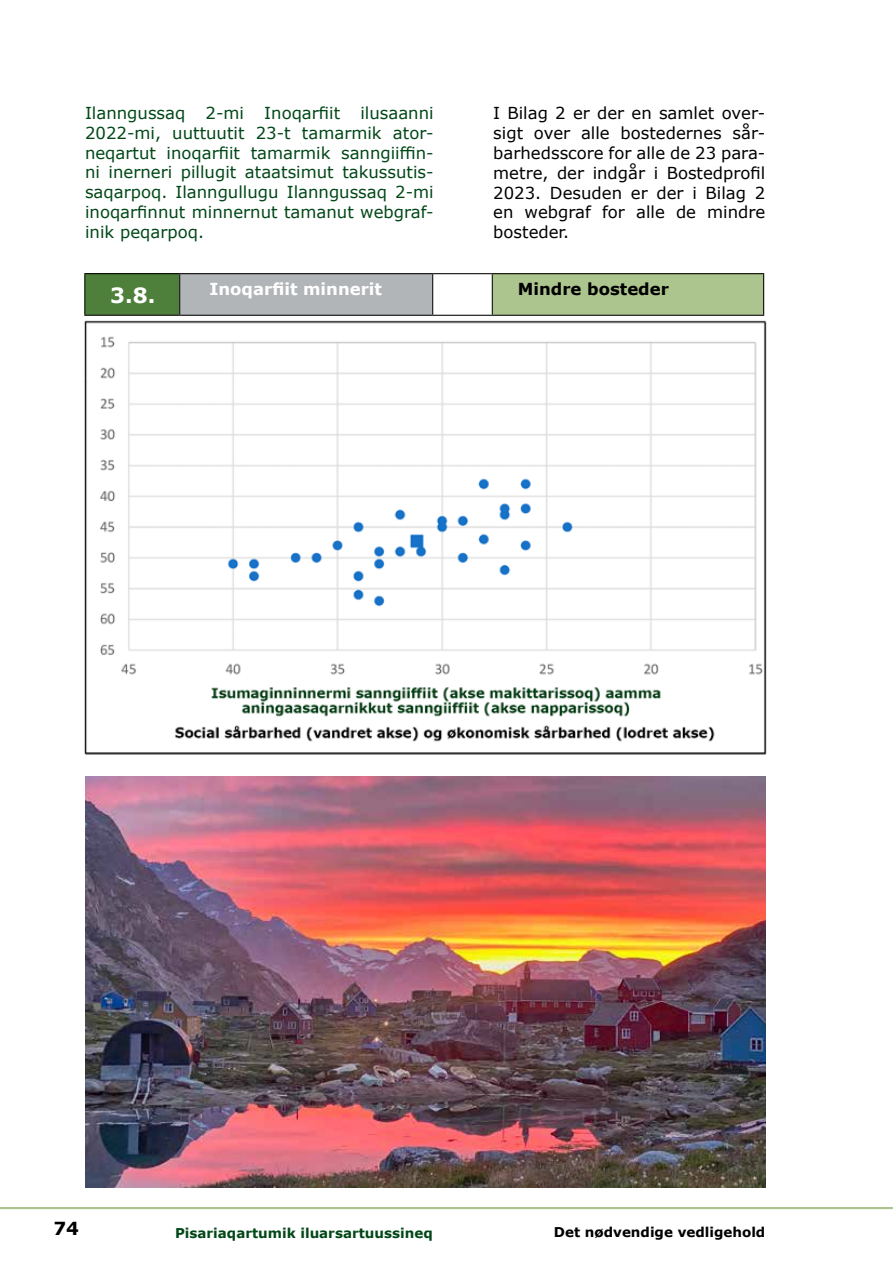
<style>
.page{position:relative;width:893px;height:1263px;background:#fff}
.page>*{position:absolute;margin:0;border:0;box-sizing:border-box;transform-origin:0 0}
.t1{font:700 21px "Verdana";color:#fff}
.t2{font:700 18px "Verdana";color:#000}
.t3{font:16.5px/19.8px "Verdana";color:#004717;text-align:justify}
.t4{font:16.5px/19.8px "Verdana";color:#000;text-align:justify}
.t5{font:700 16.5px "Verdana";color:#fff}
.t6{font:700 16.5px "Verdana";color:#000}
.t7{font:700 13.5px "Verdana";color:#004717}
.t8{font:700 13.5px "Verdana";color:#000}
</style>
<div class="page">
<hr style="left:0;top:1207px;width:893px;height:2px;background:#acc48d">
<div style="left:85px;top:274px;width:95px;height:41px;background:#4f803b"></div>
<div style="left:180px;top:274px;width:253px;height:41px;background:#b2b5b8"></div>
<div style="left:492px;top:274px;width:272px;height:41px;background:#acc48d"></div>
<hr style="left:84px;top:273px;width:96px;height:1px;background:#000">
<hr style="left:84px;top:274px;width:1px;height:41px;background:#000">
<hr style="left:180px;top:273px;width:253px;height:1px;background:#000">
<hr style="left:433px;top:273px;width:59px;height:1px;background:#000">
<hr style="left:492px;top:273px;width:272px;height:1px;background:#000">
<hr style="left:763px;top:274px;width:1px;height:41px;background:#000">
<hr style="left:84px;top:315px;width:96px;height:1px;background:#000">
<hr style="left:180px;top:315px;width:253px;height:1px;background:#000">
<hr style="left:433px;top:315px;width:59px;height:1px;background:#000">
<hr style="left:492px;top:315px;width:272px;height:1px;background:#000">
<hr style="left:179px;top:274px;width:1px;height:41px;background:#000">
<hr style="left:432px;top:274px;width:1px;height:41px;background:#000">
<hr style="left:492px;top:274px;width:1px;height:41px;background:#000">
<img style="left:84px;top:320px;width:683px;height:435px">
<img style="left:85px;top:776px;width:680px;height:411px">
<p class="t3" style="left:85px;top:103px;width:350px">Ilanngussaq 2-mi Inoqarfiit ilusaanni 2022-mi, uuttuutit 23-t tamarmik ator&shy;neqartut inoqarfiit tamarmik sanngiiffin&shy;ni inerneri pillugit ataatsimut takussutis&shy;saqarpoq. Ilanngullugu Ilanngussaq 2-mi inoqarfinnut minnernut tamanut webgraf&shy;inik peqarpoq.</p>
<p class="t4" style="left:493px;top:103px;width:274px">I Bilag 2 er der en samlet over&shy;sigt over alle bostedernes sår&shy;barhedsscore for alle de 23 para&shy;metre, der indgår i Bostedprofil 2023. Desuden er der i Bilag 2 en webgraf for alle de mindre bosteder.</p>
<p class="t1" style="left:110px;top:280px;width:47px">3.8.</p>
<p class="t5" style="left:209px;top:277px;width:174px">Inoqarfiit minnerit</p>
<p class="t6" style="left:518px;top:277px;width:153px">Mindre bosteder</p>
<p class="t2" style="left:53px;top:1216px;width:27px">74</p>
<p class="t7" style="left:175px;top:1223px;width:259px">Pisariaqartumik iluarsartuussineq</p>
<p class="t8" style="left:554px;top:1222px;width:213px">Det nødvendige vedligehold</p>
</div>
